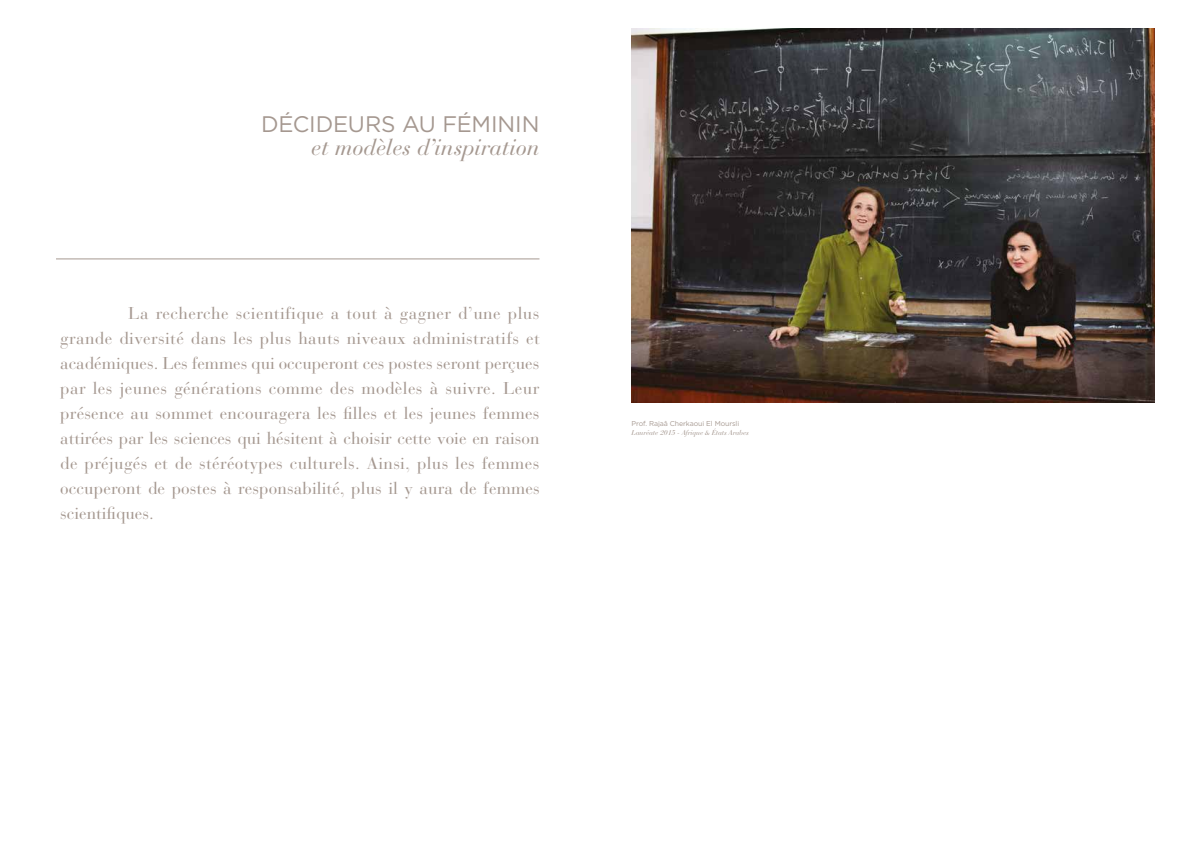
<style>
.page{position:relative;width:1191px;height:842px;background:#fff}
.page>*{position:absolute;margin:0;border:0;box-sizing:border-box;transform-origin:0 0}
.t1{font:italic 22.7px "Bauer Bodoni";letter-spacing:-.005em;color:#a59890}
.t2{font:22.5px "Gotham";letter-spacing:-.005em;color:#a59890}
.t3{font:17px/25px "Bauer Bodoni";letter-spacing:.005em;color:#a59890;text-align:justify}
.t4{font:italic 7px "Bauer Bodoni";letter-spacing:-.01em;color:#a59890}
.t5{font:7px "Gotham";letter-spacing:-.01em;color:#a59890}
</style>
<div class="page">
<img style="left:631px;top:28px;width:524px;height:375px">
<hr style="left:56px;top:259px;width:483px;height:1px;background:#a59890">
<h2 class="t2" style="left:261px;top:110px;width:280px">DÉCIDEURS AU FÉMININ</h2>
<h1 class="t1" style="left:311px;top:133px;width:230px">et modèles d’inspiration</h1>
<p class="t3" style="left:60px;top:300px;width:481px;text-indent:68px">La recherche scientifique a tout à gagner d’une plus grande diversité dans les plus hauts niveaux administratifs et académiques. Les femmes qui occuperont ces postes seront perçues par les jeunes générations comme des modèles à suivre. Leur présence au sommet encouragera les filles et les jeunes femmes attirées par les sciences qui hésitent à choisir cette voie en raison de préjugés et de stéréotypes culturels. Ainsi, plus les femmes occuperont de postes à responsabilité, plus il y aura de femmes scientifiques.</p>
<p class="t5" style="left:631px;top:419px;width:109px">Prof. Rajaâ Cherkaoui El Moursli</p>
<p class="t4" style="left:631px;top:429px;width:119px">Lauréate 2015 - Afrique &amp; États Arabes</p>
</div>
